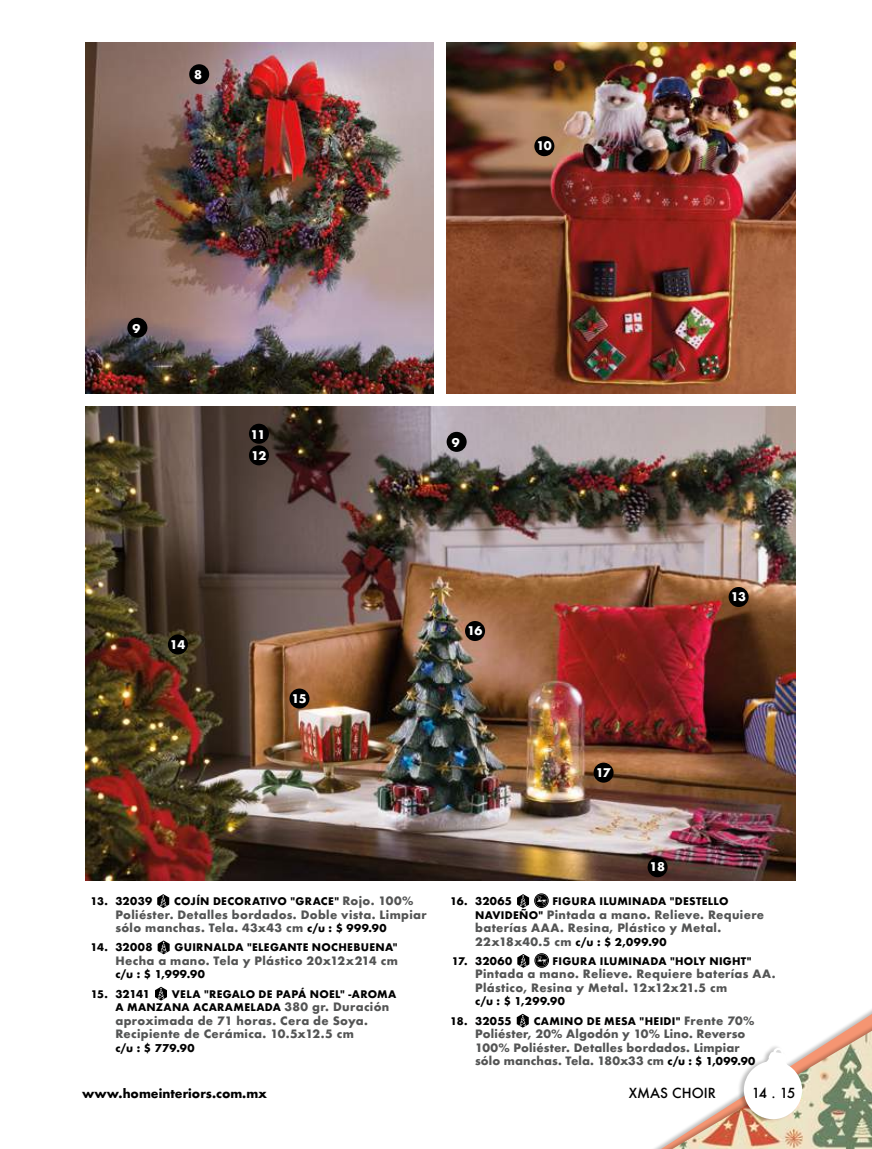
<style>
.page{position:relative;width:872px;height:1149px;background:#fff}
.page>*{position:absolute;margin:0;border:0;box-sizing:border-box;transform-origin:0 0}
.t1{font:500 13.5px "Futura";color:#000}
.t2{font:700 12px "Futura";color:#000}
.t3{font:700 11.7px "Futura";letter-spacing:-.04em;color:#fff}
.t4{font:700 11.25px/13.5px "Futura";letter-spacing:.03em;color:#535454}
.t5{font:700 10.5px "Futura";letter-spacing:.04em;color:#000}
.t6{font:700 10.2px/13.5px "Futura";letter-spacing:.025em;color:#000}
.s1{font-size:10.2px}
.s2{font-size:11.25px;color:#535454}
.s3{font-size:10.5px;color:#000}
.s4{font-size:10.2px;color:#000}
</style>
<div class="page">
<img style="left:656px;top:1014px;width:216px;height:134px">
<img style="left:85px;top:407px;width:710px;height:472px">
<img style="left:85px;top:43px;width:349px;height:351px">
<img style="left:446px;top:43px;width:349px;height:351px">
<svg style="left:157px;top:894px;width:12px;height:13px"></svg>
<svg style="left:158px;top:940px;width:12px;height:14px"></svg>
<svg style="left:155px;top:986px;width:12px;height:14px"></svg>
<svg style="left:517px;top:894px;width:12px;height:13px"></svg>
<div style="left:534px;top:893px;width:14px;height:14px;border:1px solid #000;border-radius:50%"></div>
<svg style="left:535px;top:894px;width:12px;height:12px"></svg>
<svg style="left:517px;top:954px;width:12px;height:13px"></svg>
<div style="left:534px;top:953px;width:15px;height:14px;border:1px solid #000;border-radius:50%"></div>
<svg style="left:535px;top:953px;width:13px;height:13px"></svg>
<svg style="left:517px;top:1013px;width:12px;height:14px"></svg>
<div style="left:127px;top:317px;width:20px;height:21px;background:#000;border-radius:50%"></div>
<div style="left:446px;top:431px;width:20px;height:21px;background:#000;border-radius:50%"></div>
<div style="left:647px;top:856px;width:20px;height:21px;background:#000;border-radius:50%"></div>
<div style="left:168px;top:634px;width:20px;height:20px;background:#000;border-radius:50%"></div>
<div style="left:249px;top:445px;width:20px;height:20px;background:#000;border-radius:50%"></div>
<div style="left:465px;top:620px;width:20px;height:20px;background:#000;border-radius:50%"></div>
<div style="left:249px;top:423px;width:20px;height:20px;background:#000;border-radius:50%"></div>
<div style="left:289px;top:688px;width:20px;height:20px;background:#000;border-radius:50%"></div>
<div style="left:728px;top:586px;width:20px;height:21px;background:#000;border-radius:50%"></div>
<div style="left:189px;top:64px;width:20px;height:20px;background:#000;border-radius:50%"></div>
<div style="left:593px;top:762px;width:20px;height:20px;background:#000;border-radius:50%"></div>
<div style="left:534px;top:136px;width:20px;height:20px;background:#000;border-radius:50%"></div>
<div style="left:736px;top:1043px;width:66px;height:79px;background:#000;opacity:.25"></div>
<svg style="left:744px;top:1047px;width:59px;height:71px"></svg>
<p class="t3" style="left:194px;top:66px;width:9px">8</p>
<p class="t3" style="left:536px;top:137px;width:17px">10</p>
<p class="t3" style="left:132px;top:319px;width:9px">9</p>
<p class="t3" style="left:251px;top:425px;width:16px">11</p>
<p class="t3" style="left:251px;top:446px;width:17px">12</p>
<p class="t3" style="left:451px;top:433px;width:9px">9</p>
<p class="t3" style="left:170px;top:635px;width:17px">14</p>
<p class="t3" style="left:291px;top:689px;width:17px">15</p>
<p class="t3" style="left:467px;top:622px;width:17px">16</p>
<p class="t3" style="left:596px;top:763px;width:17px">17</p>
<p class="t3" style="left:730px;top:588px;width:17px">13</p>
<p class="t5" style="left:91px;top:893px;width:63px"><span class="s1">13.</span> 32039</p>
<p class="t6" style="left:174px;top:894px;width:241px">COJÍN DECORATIVO "GRACE" <span class="s2">Rojo. 100%</span></p>
<p class="t4" style="left:115px;top:907px;width:313px">Poliéster. Detalles bordados. Doble vista. Limpiar sólo manchas. Tela. 43x43 cm <span class="s3">c/u : $ 999.90</span></p>
<p class="t5" style="left:90px;top:939px;width:64px"><span class="s1">14.</span> 32008</p>
<p class="t6" style="left:174px;top:940px;width:225px">GUIRNALDA "ELEGANTE NOCHEBUENA"</p>
<p class="t4" style="left:115px;top:953px;width:284px">Hecha a mano. Tela y Plástico 20x12x214 cm</p>
<p class="t5" style="left:115px;top:966px;width:91px">c/u : $ 1,999.90</p>
<p class="t5" style="left:91px;top:985px;width:61px"><span class="s1">15.</span> 32141</p>
<p class="t6" style="left:115px;top:986px;width:282px;text-indent:57px">VELA "REGALO DE PAPÁ NOEL" -AROMA<br>A MANZANA ACARAMELADA <span class="s2">380 gr. Duración</span></p>
<p class="t4" style="left:115px;top:1013px;width:254px">aproximada de 71 horas. Cera de Soya.<br>Recipiente de Cerámica. 10.5x12.5 cm</p>
<p class="t5" style="left:115px;top:1039px;width:81px">c/u : $ 779.90</p>
<p class="t2" style="left:82px;top:1084px;width:186px">www.homeinteriors.com.mx</p>
<p class="t3" style="left:649px;top:858px;width:17px">18</p>
<p class="t5" style="left:450px;top:893px;width:63px"><span class="s1">16.</span> 32065</p>
<p class="t6" style="left:552px;top:894px;width:178px">FIGURA ILUMINADA "DESTELLO</p>
<p class="t4" style="left:475px;top:907px;width:290px"><span class="s4">NAVIDEÑO"</span> Pintada a mano. Relieve. Requiere baterías AAA. Resina, Plástico y Metal.</p>
<p class="t5" style="left:475px;top:933px;width:193px"><span class="s2">22x18x40.5 cm</span> c/u : $ 2,099.90</p>
<p class="t5" style="left:452px;top:953px;width:62px"><span class="s1">17.</span> 32060</p>
<p class="t6" style="left:552px;top:954px;width:200px">FIGURA ILUMINADA "HOLY NIGHT"</p>
<p class="t4" style="left:475px;top:967px;width:302px">Pintada a mano. Relieve. Requiere baterías AA.<br>Plástico, Resina y Metal. 12x12x21.5 cm</p>
<p class="t5" style="left:475px;top:993px;width:91px">c/u : $ 1,299.90</p>
<p class="t5" style="left:450px;top:1012px;width:63px"><span class="s1">18.</span> 32055</p>
<p class="t6" style="left:533px;top:1013px;width:222px">CAMINO DE MESA "HEIDI" <span class="s2">Frente 70%</span></p>
<p class="t4" style="left:475px;top:1026px;width:282px">Poliéster, 20% Algodón y 10% Lino. Reverso<br>100% Poliéster. Detalles bordados. Limpiar sólo manchas. Tela. 180x33 cm <span class="s3">c/u : $ 1,099.90</span></p>
<p class="t1" style="left:629px;top:1082px;width:89px">XMAS CHOIR</p>
<p class="t1" style="left:751px;top:1082px;width:45px">14 . 15</p>
</div>
